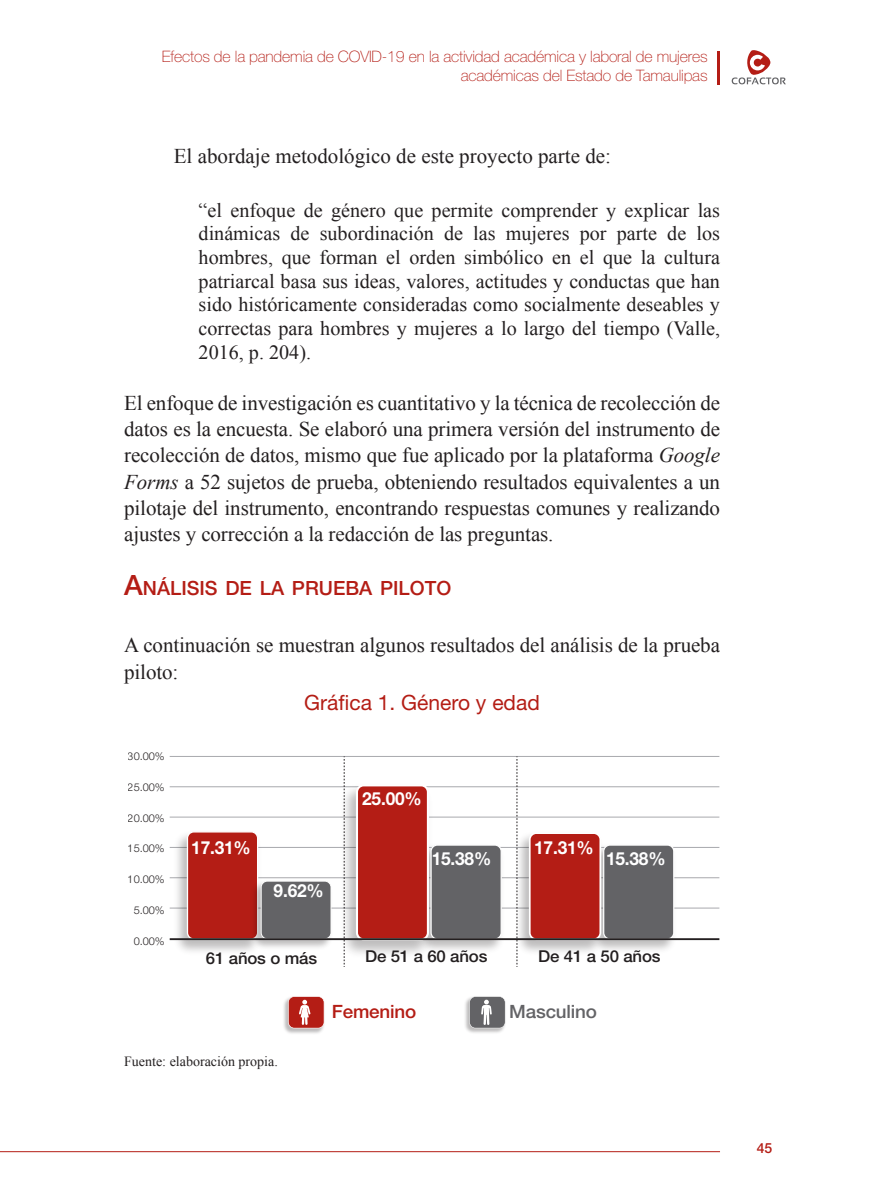
<style>
.page{position:relative;width:869px;height:1191px;background:#fff}
.page>*{position:absolute;margin:0;border:0;box-sizing:border-box;transform-origin:0 0}
.t1{font:21px/26.2px "Times New Roman";letter-spacing:-.005em;color:#231f20;text-align:justify}
.t2{font:21px "Helvetica Neue LT Std";color:#b41d15}
.t3{font:20.12px/23.6px "Times New Roman";color:#231f20;text-align:justify}
.t4{font:500 19.6px "Helvetica Neue LT Std";color:#b41d15}
.t5{font:500 18.38px "Helvetica Neue LT Std";letter-spacing:-.01em;color:#636366}
.t6{font:500 18.38px "Helvetica Neue LT Std";letter-spacing:-.01em;color:#b41d15}
.t7{font:700 18.03px "Helvetica Neue LT Std";letter-spacing:-.01em;color:#fff;scale:.96 1}
.t8{font:500 16.45px "Helvetica Neue LT Std";letter-spacing:-.01em;color:#231f20}
.t9{font:100 15.75px/19.2px "Helvetica Neue LT Std";letter-spacing:-.01em;color:#b41d15;text-align:right}
.t10{font:14px "Times New Roman";color:#231f20}
.t11{font:500 14px "Helvetica Neue LT Std";color:#b41d15}
.t12{font:300 10.67px "Helvetica Neue LT Std";letter-spacing:-.01em;color:#231f20}
.s1{font-style:italic}
.s2{font-size:28px}
</style>
<div class="page">
<hr style="left:717px;top:51px;width:2px;height:33px;background:#b41d15">
<svg style="left:731px;top:50px;width:54px;height:34px"></svg>
<hr style="left:0;top:1151px;width:719px;height:1px;background:#b41d15">
<hr style="left:170px;top:756px;width:549px;height:1px;background:#a8a9ad">
<hr style="left:170px;top:786px;width:549px;height:1px;background:#a8a9ad">
<hr style="left:170px;top:816px;width:549px;height:1px;background:#a8a9ad">
<hr style="left:170px;top:847px;width:549px;height:1px;background:#a8a9ad">
<hr style="left:170px;top:877px;width:549px;height:1px;background:#a8a9ad">
<hr style="left:170px;top:907px;width:549px;height:1px;background:#a8a9ad">
<img style="left:170px;top:835px;width:78px;height:117px">
<img style="left:248px;top:877px;width:88px;height:74px">
<svg style="left:187px;top:832px;width:144px;height:106px"></svg>
<img style="left:436px;top:877px;width:71px;height:73px">
<img style="left:336px;top:780px;width:100px;height:182px">
<svg style="left:356px;top:784px;width:145px;height:154px"></svg>
<img style="left:606px;top:877px;width:73px;height:73px">
<img style="left:512px;top:828px;width:94px;height:130px">
<svg style="left:528px;top:832px;width:146px;height:106px;background:#9b5553"></svg>
<img style="left:465px;top:998px;width:41px;height:35px">
<img style="left:284px;top:998px;width:41px;height:36px">
<svg style="left:288px;top:996px;width:36px;height:32px"></svg>
<svg style="left:469px;top:996px;width:36px;height:32px"></svg>
<hr style="left:170px;top:938px;width:549px;height:2px;background:#231f20">
<svg style="left:344px;top:756px;width:1px;height:211px"></svg>
<svg style="left:516px;top:756px;width:1px;height:211px"></svg>
<p class="t9" style="left:162px;top:47px;width:547px">Efectos de la pandemia de COVID-19 en la actividad académica y laboral de mujeres académicas del Estado de Tamaulipas</p>
<p class="t1" style="left:174px;top:143px;width:438px">El abordaje metodológico de este proyecto parte de:</p>
<p class="t3" style="left:198px;top:198px;width:522px">“el enfoque de género que permite comprender y explicar las dinámicas de subordinación de las mujeres por parte de los hombres, que forman el orden simbólico en el que la cultura patriarcal basa sus ideas, valores, actitudes y conductas que han sido históricamente consideradas como socialmente deseables y correctas para hombres y mujeres a lo largo del tiempo (Valle, 2016, p. 204).</p>
<p class="t1" style="left:124px;top:389px;width:597px">El enfoque de investigación es cuantitativo y la técnica de recolección de datos es la encuesta. Se elaboró una primera versión del instrumento de recolección de datos, mismo que fue aplicado por la plataforma <span class="s1">Google Forms</span> a 52 sujetos de prueba, obteniendo resultados equivalentes a un pilotaje del instrumento, encontrando respuestas comunes y realizando ajustes y corrección a la redacción de las preguntas.</p>
<p class="t4" style="left:124px;top:576px;width:328px"><span class="s2">A</span>NÁLISIS DE LA PRUEBA PI LOTO</p>
<p class="t1" style="left:124px;top:632px;width:597px">A continuación se muestran algunos resultados del análisis de la prueba piloto:</p>
<p class="t2" style="left:304px;top:690px;width:237px">Gráfica 1. Género y edad</p>
<p class="t12" style="left:128px;top:749px;width:38px">30.00%</p>
<p class="t12" style="left:128px;top:780px;width:38px">25.00%</p>
<p class="t12" style="left:128px;top:811px;width:38px">20.00%</p>
<p class="t12" style="left:128px;top:842px;width:38px">15.00%</p>
<p class="t12" style="left:128px;top:872px;width:38px">10.00%</p>
<p class="t12" style="left:134px;top:903px;width:32px">5.00%</p>
<p class="t12" style="left:134px;top:934px;width:32px">0.00%</p>
<p class="t8" style="left:206px;top:948px;width:113px">61 años o más</p>
<p class="t8" style="left:365px;top:946px;width:124px">De 51 a 60 años</p>
<p class="t8" style="left:538px;top:946px;width:124px">De 41 a 50 años</p>
<p class="t7" style="left:362px;top:787px;width:64px">25.00%</p>
<p class="t7" style="left:191px;top:836px;width:64px">17.31%</p>
<p class="t7" style="left:534px;top:836px;width:64px">17.31%</p>
<p class="t7" style="left:431px;top:847px;width:64px">15.38%</p>
<p class="t7" style="left:605px;top:847px;width:64px">15.38%</p>
<p class="t7" style="left:273px;top:879px;width:54px">9.62%</p>
<p class="t10" style="left:124px;top:1051px;width:155px">Fuente: elaboración propia.</p>
<p class="t6" style="left:331px;top:1000px;width:86px">Femenino</p>
<p class="t5" style="left:509px;top:1000px;width:89px">Masculino</p>
<p class="t11" style="left:756px;top:1139px;width:17px">45</p>
</div>
